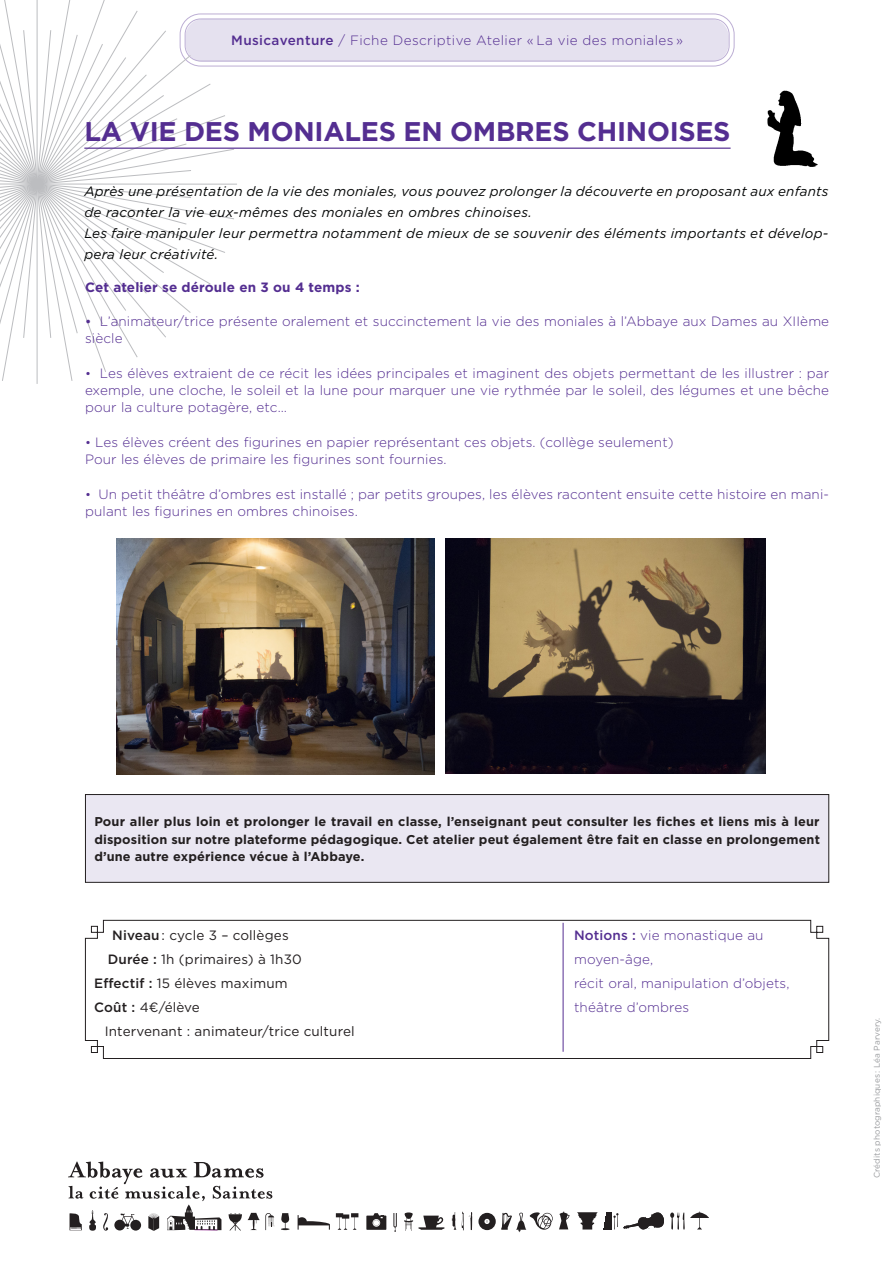
<style>
.page{position:relative;width:893px;height:1263px;background:#fff}
.page>*{position:absolute;margin:0;border:0;box-sizing:border-box;transform-origin:0 0}
.Grand_titre{font:700 27px "Gotham";letter-spacing:-.01em;color:#542e91}
.Texte_courant{font:300 13.5px/17.2px "Gotham";letter-spacing:.01em;color:#542e91}
.Texte_courant-2{font:italic 13.5px/21px "Gotham";letter-spacing:.02em;color:#030505}
.Texte_courant-3{font:13.5px "Gotham";letter-spacing:.01em;color:#231f20}
.Texte_courant-4{font:300 13.5px "Gotham";letter-spacing:.03em;color:#542e91}
.Texte_courant-5{font:700 13.5px "Gotham";letter-spacing:.01em;color:#542e91}
.Texte_courant-6{font:700 12.75px/17.2px "Gotham";letter-spacing:.01em;color:#231f20;text-align:justify}
.Texte_courant-7{font:8.25px "Gotham";letter-spacing:.01em;color:#999b9e}
.s1{font-weight:500}
.s2{font-weight:500;font-size:12.75px}
.s3{font-size:12.75px}
</style>
<div class="page">
<div style="left:185px;top:19px;width:544px;height:43px;background:#e5e1ef;border-radius:18px"></div>
<div style="left:180px;top:13px;width:555px;height:54px;border:1px solid #bcaed4;border-radius:20px"></div>
<div style="left:185px;top:18px;width:545px;height:44px;border:1px solid #bcaed4;border-radius:16px"></div>
<img style="left:445px;top:539px;width:320px;height:235px">
<img style="left:117px;top:539px;width:318px;height:236px">
<img style="left:767px;top:90px;width:51px;height:77px">
<hr style="left:37px;top:0;width:1px;height:384px;background:#bcbdc0">
<hr style="left:0;top:184px;width:237px;height:1px;background:#bcbdc0">
<svg style="left:0;top:0;width:235px;height:382px"></svg>
<svg style="left:298px;top:1215px;width:32px;height:14px"></svg>
<svg style="left:281px;top:1213px;width:9px;height:17px"></svg>
<svg style="left:336px;top:1213px;width:22px;height:17px"></svg>
<svg style="left:366px;top:1213px;width:20px;height:17px"></svg>
<svg style="left:393px;top:1213px;width:4px;height:19px"></svg>
<svg style="left:404px;top:1212px;width:41px;height:19px"></svg>
<svg style="left:452px;top:1212px;width:4px;height:18px"></svg>
<svg style="left:462px;top:1211px;width:10px;height:19px"></svg>
<svg style="left:68px;top:1161px;width:207px;height:70px"></svg>
<svg style="left:559px;top:1212px;width:11px;height:17px"></svg>
<svg style="left:478px;top:1212px;width:75px;height:20px"></svg>
<svg style="left:603px;top:1211px;width:106px;height:19px"></svg>
<svg style="left:577px;top:1212px;width:20px;height:17px"></svg>
<hr style="left:84px;top:148px;width:647px;height:1px;background:#542e91">
<div style="left:85px;top:794px;width:744px;height:88px;background:#eae7f2"></div>
<div style="left:85px;top:794px;width:744px;height:89px;border:1px solid #231f20"></div>
<svg style="left:85px;top:919px;width:744px;height:140px"></svg>
<hr style="left:563px;top:923px;width:1px;height:129px;background:#542e91">
<p class="Texte_courant-4" style="left:231px;top:32px;width:453px"><span class="s1">Musicaventure</span> / Fiche Descriptive Atelier « La vie des moniales »</p>
<p class="Grand_titre" style="left:84px;top:113px;width:648px">LA VIE DES MONIALES EN OMBRES CHINOISES</p>
<p class="Texte_courant-2" style="left:84px;top:180px;width:746px">Après une présentation de la vie des moniales, vous pouvez prolonger la découverte en proposant aux enfants de raconter la vie eux-mêmes des moniales en ombres chinoises.</p>
<p class="Texte_courant-2" style="left:84px;top:222px;width:746px">Les faire manipuler leur permettra notamment de mieux de se souvenir des éléments importants et dévelop&shy;pera leur créativité.</p>
<p class="Texte_courant-5" style="left:85px;top:278px;width:276px">Cet atelier se déroule en 3 ou 4 temps :</p>
<p class="Texte_courant" style="left:85px;top:312px;width:746px"><span class="s2">•</span> L’animateur/trice présente oralement et succinctement la vie des moniales à l’Abbaye aux Dames au XIIème siècle</p>
<p class="Texte_courant" style="left:85px;top:364px;width:746px;text-align:justify"><span class="s3">•</span> Les élèves extraient de ce récit les idées principales et imaginent des objets permettant de les illustrer : par exemple, une cloche, le soleil et la lune pour marquer une vie rythmée par le soleil, des légumes et une bêche pour la culture potagère, etc…</p>
<p class="Texte_courant" style="left:85px;top:433px;width:590px"><span class="s3">•</span> Les élèves créent des figurines en papier représentant ces objets. (collège seulement)</p>
<p class="Texte_courant" style="left:85px;top:450px;width:363px">Pour les élèves de primaire les figurines sont fournies.</p>
<p class="Texte_courant" style="left:85px;top:485px;width:746px"><span class="s3">•</span> Un petit théâtre d’ombres est installé ; par petits groupes, les élèves racontent ensuite cette histoire en mani&shy;pulant les figurines en ombres chinoises.</p>
<p class="Texte_courant-6" style="left:94px;top:813px;width:727px">Pour aller plus loin et prolonger le travail en classe, l’enseignant peut consulter les fiches et liens mis à leur disposition sur notre plateforme pédagogique. Cet atelier peut également être fait en classe en prolongement d’une autre expérience vécue à l’Abbaye.</p>
<p class="Texte_courant-3" style="left:112px;top:926px;width:178px"><span class="s1">Niveau</span> : cycle 3 – collèges</p>
<p class="Texte_courant-3" style="left:108px;top:950px;width:195px"><span class="s1">Durée :</span> 1h (primaires) à 1h30</p>
<p class="Texte_courant-3" style="left:94px;top:974px;width:195px"><span class="s1">Effectif :</span> 15 élèves maximum</p>
<p class="Texte_courant-3" style="left:94px;top:998px;width:107px"><span class="s1">Coût :</span> 4€/élève</p>
<p class="Texte_courant-3" style="left:105px;top:1022px;width:251px">Intervenant : animateur/trice culturel</p>
<p class="Texte_courant" style="left:574px;top:923px;width:191px;line-height:24px"><span class="s1">Notions :</span> vie monastique au moyen-âge,</p>
<p class="Texte_courant" style="left:574px;top:974px;width:217px">récit oral, manipulation d’objets,</p>
<p class="Texte_courant" style="left:574px;top:998px;width:117px">théâtre d’ombres</p>
<p class="Texte_courant-7" style="left:872px;top:1178px;width:162px;rotate:-90deg">Crédits photographiques : Léa Parvery.</p>
</div>
